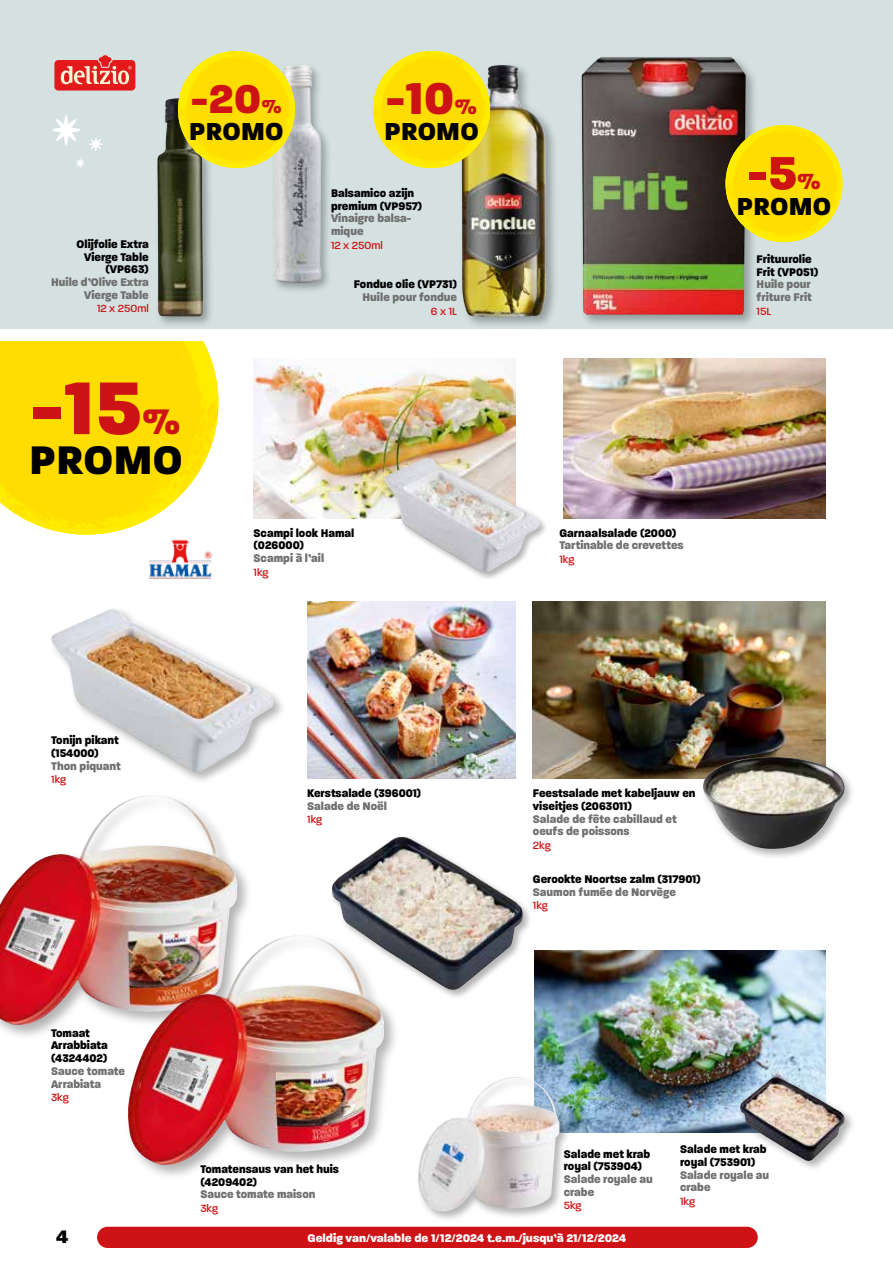
<style>
.page{position:relative;width:893px;height:1263px;background:#fff}
.page>*{position:absolute;margin:0;border:0;box-sizing:border-box;transform-origin:0 0}
.t1{font:800 80.55px "Paralucent";color:#cd1316}
.t2{font:800 50.4px "Paralucent";color:#cd1316}
.t3{font:800 48.15px "Paralucent";color:#cd1316}
.t4{font:800 43.35px "Paralucent";color:#cd1316}
.t5{font:800 43.2px "Paralucent";letter-spacing:.01em;color:#000}
.t6{font:800 26.55px "Paralucent";letter-spacing:.01em;color:#000}
.t7{font:800 19.5px "Paralucent";color:#000}
.t8{font:800 12px/12.8px "Paralucent";color:#000;scale:.95 1}
.t9{font:800 12px/12.8px "Paralucent";color:#6f6f6e;scale:.95 1}
.t10{font:800 12px "Paralucent";color:#fff}
.t11{font:500 11.25px "Paralucent";color:#cd1316}
.s1{font-size:20.4px}
.s2{font-size:22.65px}
.s3{font-size:38.4px}
.s4{font-size:23.7px}
</style>
<div class="page">
<div style="left:97px;top:1227px;width:661px;height:21px;background:#cd1316;border-radius:11px"></div>
<img style="left:535px;top:950px;width:290px;height:182px">
<div style="left:0;top:0;width:893px;height:328px;background:#d5e1e1"></div>
<div style="left:578px;top:54px;width:181px;height:274px;background:#000;opacity:.3"></div>
<img style="left:582px;top:57px;width:164px;height:258px">
<img style="left:725px;top:125px;width:117px;height:117px;border-radius:59px">
<div style="left:271px;top:62px;width:62px;height:233px;background:#000;opacity:.3"></div>
<img style="left:274px;top:65px;width:48px;height:218px">
<div style="left:459px;top:62px;width:100px;height:268px;background:#000;opacity:.3"></div>
<img style="left:461px;top:65px;width:85px;height:252px">
<img style="left:373px;top:51px;width:117px;height:117px;border-radius:59px">
<img style="left:254px;top:359px;width:262px;height:159px">
<img style="left:307px;top:602px;width:209px;height:177px">
<img style="left:564px;top:359px;width:261px;height:159px">
<img style="left:51px;top:609px;width:224px;height:165px">
<div style="left:0;top:792px;width:253px;height:248px;background:#000;opacity:.3"></div>
<img style="left:0;top:794px;width:238px;height:232px">
<div style="left:124px;top:932px;width:275px;height:248px;background:#000;opacity:.3"></div>
<img style="left:128px;top:934px;width:257px;height:232px">
<div style="left:330px;top:834px;width:203px;height:165px;background:#000;opacity:.3"></div>
<img style="left:332px;top:837px;width:191px;height:153px">
<img style="left:533px;top:601px;width:292px;height:178px">
<div style="left:155px;top:96px;width:59px;height:232px;background:#000;opacity:.3"></div>
<img style="left:157px;top:98px;width:46px;height:218px">
<img style="left:178px;top:51px;width:117px;height:117px;border-radius:59px">
<svg style="left:54px;top:55px;width:81px;height:35px"></svg>
<img style="left:0;top:341px;width:218px;height:194px">
<div style="left:383px;top:456px;width:165px;height:125px;background:#000;opacity:.3"></div>
<img style="left:385px;top:458px;width:155px;height:114px">
<img style="left:148px;top:539px;width:64px;height:40px">
<div style="left:700px;top:754px;width:155px;height:106px;background:#000;opacity:.3"></div>
<img style="left:703px;top:757px;width:141px;height:93px">
<div style="left:415px;top:1074px;width:155px;height:148px;background:#000;opacity:.3"></div>
<img style="left:418px;top:1077px;width:141px;height:134px">
<div style="left:737px;top:1074px;width:119px;height:98px;background:#000;opacity:.3"></div>
<img style="left:740px;top:1077px;width:104px;height:85px">
<svg style="left:89px;top:137px;width:14px;height:14px"></svg>
<svg style="left:75px;top:158px;width:10px;height:10px"></svg>
<svg style="left:52px;top:115px;width:28px;height:30px"></svg>
<p class="t8" style="left:77px;top:238px;width:77px;text-align:right">Olijfolie Extra<br>Vierge Table (VP663)</p>
<p class="t9" style="left:51px;top:276px;width:104px;text-align:right">Huile d’Olive Extra<br>Vierge Table</p>
<p class="t11" style="left:97px;top:302px;width:53px">12 x 250ml</p>
<h3 class="t4" style="left:191px;top:72px;width:93px">-20<span class="s1">%</span></h3>
<h3 class="t6" style="left:189px;top:116px;width:96px">PROMO</h3>
<h3 class="t3" style="left:386px;top:70px;width:93px">-10<span class="s2">%</span></h3>
<h3 class="t6" style="left:384px;top:116px;width:96px">PROMO</h3>
<p class="t8" style="left:331px;top:187px;width:98px">Balsamico azijn premium (VP957)</p>
<p class="t9" style="left:331px;top:212px;width:86px">Vinaigre balsa&shy;mique</p>
<p class="t11" style="left:331px;top:238px;width:53px">12 x 250ml</p>
<p class="t8" style="left:354px;top:278px;width:110px">Fondue olie (VP731)</p>
<p class="t9" style="left:362px;top:291px;width:101px">Huile pour fondue</p>
<p class="t11" style="left:431px;top:304px;width:28px">6 x 1L</p>
<h1 class="t1" style="left:31px;top:359px;width:151px">-15<span class="s3">%</span></h1>
<h3 class="t5" style="left:29px;top:434px;width:155px">PROMO</h3>
<p class="t8" style="left:254px;top:526px;width:108px">Scampi look Hamal (026000)</p>
<p class="t9" style="left:254px;top:552px;width:76px">Scampi à l’ail</p>
<p class="t11" style="left:254px;top:565px;width:16px">1kg</p>
<h2 class="t2" style="left:747px;top:143px;width:75px">-5<span class="s4">%</span></h2>
<h3 class="t6" style="left:737px;top:190px;width:96px">PROMO</h3>
<p class="t8" style="left:757px;top:253px;width:66px">Frituurolie<br>Frit (VP051)</p>
<p class="t9" style="left:757px;top:278px;width:60px">Huile pour friture Frit</p>
<p class="t11" style="left:757px;top:304px;width:16px">15L</p>
<p class="t8" style="left:559px;top:526px;width:125px">Garnaalsalade (2000)</p>
<p class="t9" style="left:559px;top:539px;width:132px">Tartinable de crevettes</p>
<p class="t11" style="left:559px;top:552px;width:16px">1kg</p>
<p class="t8" style="left:51px;top:734px;width:73px">Tonijn pikant (154000)</p>
<p class="t9" style="left:51px;top:760px;width:75px">Thon piquant</p>
<p class="t11" style="left:51px;top:773px;width:16px">1kg</p>
<p class="t8" style="left:307px;top:787px;width:121px">Kerstsalade (396001)</p>
<p class="t9" style="left:307px;top:799px;width:86px">Salade de Noël</p>
<p class="t11" style="left:307px;top:813px;width:16px">1kg</p>
<p class="t8" style="left:51px;top:1026px;width:61px">Tomaat<br>Arrabbiata (4324402)</p>
<p class="t9" style="left:51px;top:1064px;width:79px">Sauce tomate<br>Arrabiata</p>
<p class="t11" style="left:51px;top:1091px;width:19px">3kg</p>
<p class="t8" style="left:200px;top:1162px;width:147px">Tomatensaus van het huis (4209402)</p>
<p class="t9" style="left:200px;top:1188px;width:123px">Sauce tomate maison</p>
<p class="t11" style="left:200px;top:1201px;width:19px">3kg</p>
<p class="t8" style="left:533px;top:787px;width:173px">Feestsalade met kabeljauw en viseitjes (2063011)</p>
<p class="t9" style="left:533px;top:812px;width:153px">Salade de fête cabillaud et oeufs de poissons</p>
<p class="t11" style="left:533px;top:838px;width:19px">2kg</p>
<p class="t8" style="left:533px;top:872px;width:178px">Gerookte Noortse zalm (317901)</p>
<p class="t9" style="left:533px;top:885px;width:152px">Saumon fumée de Norvège</p>
<p class="t11" style="left:533px;top:899px;width:16px">1kg</p>
<p class="t8" style="left:564px;top:1147px;width:93px">Salade met krab royal (753904)</p>
<p class="t9" style="left:564px;top:1173px;width:95px">Salade royale au crabe</p>
<p class="t11" style="left:564px;top:1199px;width:19px">5kg</p>
<p class="t8" style="left:680px;top:1143px;width:93px">Salade met krab royal (753901)</p>
<p class="t9" style="left:680px;top:1168px;width:95px">Salade royale au crabe</p>
<p class="t11" style="left:680px;top:1194px;width:16px">1kg</p>
<h3 class="t7" style="left:56px;top:1225px;width:14px">4</h3>
<p class="t10" style="left:307px;top:1231px;width:320px">Geldig van/valable de 1/12/2024 t.e.m./jusqu’à 21/12/2024</p>
</div>
